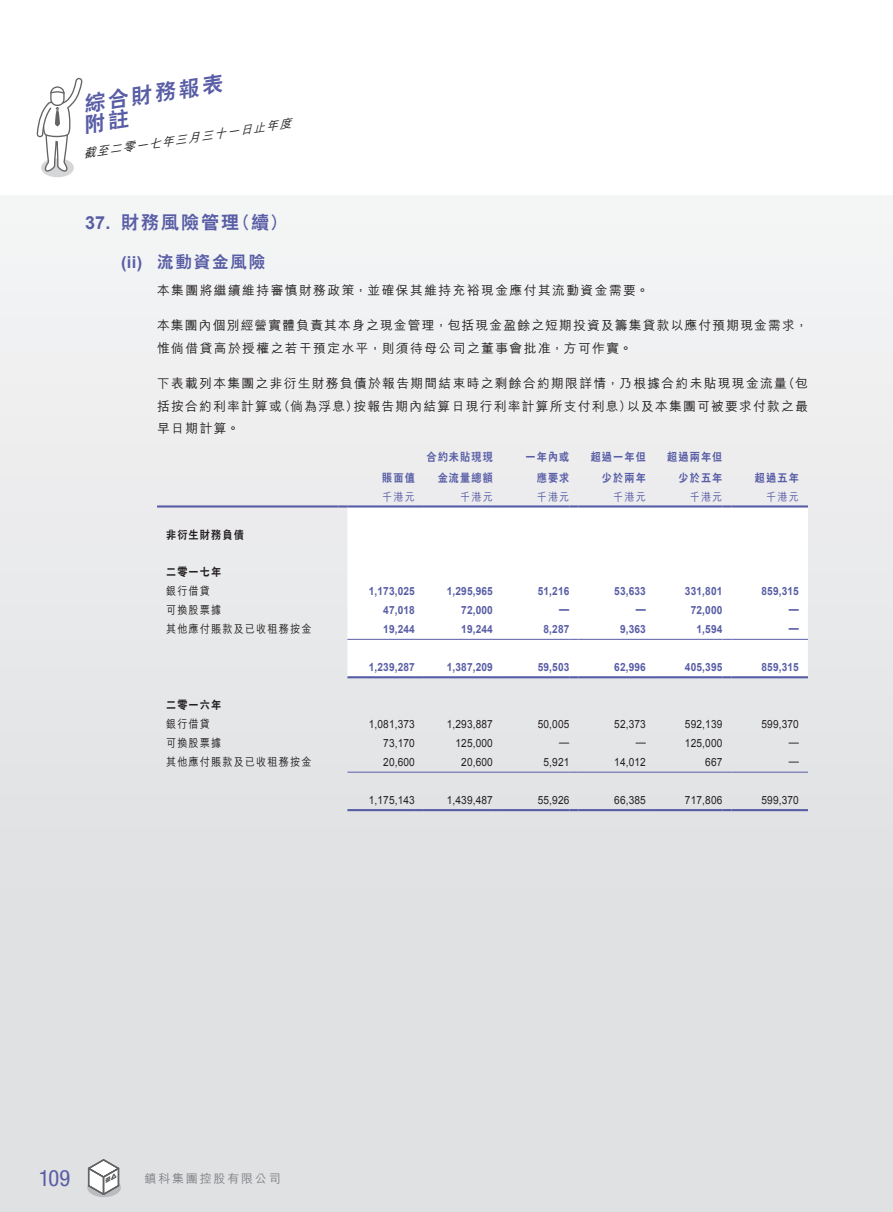
<style>
.page{position:relative;width:893px;height:1212px;background:#fff}
.page>*{position:absolute;margin:0;border:0;box-sizing:border-box;transform-origin:0 0}
.t1{font:condensed 22.5px "Helvetica Neue LT Std";color:#585da5}
.t2{font:800 21px/21.5px "C Hei 2 HK";color:#585da5}
._03_H1{font:800 18px "C Hei 2 HK";letter-spacing:.115em;color:#585da5}
._03_H1-2{font:700 18px "Arial";color:#585da5}
._04___H2{font:800 16.5px "C Hei 2 HK";letter-spacing:.115em;color:#585da5}
._04___H2-2{font:700 16.5px "Arial";color:#585da5}
._13_____P4{font:500 12.75px/22.5px "M Hei HK";letter-spacing:.105em;color:#231f20}
.t3{font:italic 500 12px "M Hei HK";color:#231f20}
.t4{font:500 12px "M Hei HK";letter-spacing:.15em;color:#808285}
._02_Note_Text{font:11.25px "Arial";letter-spacing:.015em;color:#231f20;scale:.9 1}
._02_Note_Text-2{font:700 11.25px "Arial";letter-spacing:.015em;color:#585da5;scale:.9 1}
._29_Table_Stub__Note{font:500 11.25px "M Hei HK";letter-spacing:.115em;color:#231f20;scale:.9 1}
._02_Note_Text-3{font:800 11.25px/21px "C Hei 2 HK";letter-spacing:.115em;color:#585da5;text-align:right;scale:.9 1}
._02_Note_Text-4{font:500 11.25px "M Hei HK";letter-spacing:.115em;color:#585da5;scale:.9 1}
._29_Table_Stub__Note-2{font:800 11.25px "C Hei 2 HK";letter-spacing:.115em;color:#231f20;scale:.9 1}
</style>
<div class="page">
<div style="left:0;top:196px;width:893px;height:1016px;background:linear-gradient(to right,#e7e8e9,#e6e7e9)"></div>
<svg style="left:86px;top:1159px;width:37px;height:38px"></svg>
<svg style="left:37px;top:78px;width:45px;height:99px"></svg>
<svg style="left:347px;top:507px;width:461px;height:169px"></svg>
<hr style="left:157px;top:505px;width:181px;height:2px;background:#585da5">
<svg style="left:338px;top:505px;width:9px;height:2px"></svg>
<hr style="left:347px;top:505px;width:68px;height:2px;background:#585da5">
<svg style="left:415px;top:505px;width:9px;height:2px"></svg>
<hr style="left:424px;top:505px;width:69px;height:2px;background:#585da5">
<svg style="left:493px;top:505px;width:9px;height:2px"></svg>
<hr style="left:502px;top:505px;width:67px;height:2px;background:#585da5">
<svg style="left:569px;top:505px;width:9px;height:2px"></svg>
<hr style="left:578px;top:505px;width:68px;height:2px;background:#585da5">
<svg style="left:646px;top:505px;width:9px;height:2px"></svg>
<hr style="left:655px;top:505px;width:67px;height:2px;background:#585da5">
<svg style="left:722px;top:505px;width:9px;height:2px"></svg>
<hr style="left:731px;top:505px;width:68px;height:2px;background:#585da5">
<svg style="left:799px;top:505px;width:9px;height:2px"></svg>
<hr style="left:347px;top:676px;width:68px;height:2px;background:#585da5">
<svg style="left:415px;top:676px;width:9px;height:2px"></svg>
<hr style="left:424px;top:676px;width:69px;height:2px;background:#585da5">
<svg style="left:493px;top:676px;width:9px;height:2px"></svg>
<hr style="left:502px;top:676px;width:67px;height:2px;background:#585da5">
<svg style="left:569px;top:676px;width:9px;height:2px"></svg>
<hr style="left:578px;top:676px;width:68px;height:2px;background:#585da5">
<svg style="left:646px;top:676px;width:9px;height:2px"></svg>
<hr style="left:655px;top:676px;width:67px;height:2px;background:#585da5">
<svg style="left:722px;top:676px;width:9px;height:2px"></svg>
<hr style="left:731px;top:676px;width:68px;height:2px;background:#585da5">
<svg style="left:799px;top:676px;width:9px;height:2px"></svg>
<hr style="left:347px;top:809px;width:68px;height:2px;background:#585da5">
<svg style="left:415px;top:809px;width:9px;height:2px"></svg>
<hr style="left:424px;top:809px;width:69px;height:2px;background:#585da5">
<svg style="left:493px;top:809px;width:9px;height:2px"></svg>
<hr style="left:502px;top:809px;width:67px;height:2px;background:#585da5">
<svg style="left:569px;top:809px;width:9px;height:2px"></svg>
<hr style="left:578px;top:809px;width:68px;height:2px;background:#585da5">
<svg style="left:646px;top:809px;width:9px;height:2px"></svg>
<hr style="left:655px;top:809px;width:67px;height:2px;background:#585da5">
<svg style="left:722px;top:809px;width:9px;height:2px"></svg>
<hr style="left:731px;top:809px;width:68px;height:2px;background:#585da5">
<svg style="left:799px;top:809px;width:9px;height:2px"></svg>
<hr style="left:347px;top:639px;width:68px;height:1px;background:#585da5">
<hr style="left:424px;top:639px;width:69px;height:1px;background:#585da5">
<hr style="left:502px;top:639px;width:67px;height:1px;background:#585da5">
<hr style="left:578px;top:639px;width:68px;height:1px;background:#585da5">
<hr style="left:655px;top:639px;width:67px;height:1px;background:#585da5">
<hr style="left:731px;top:639px;width:68px;height:1px;background:#585da5">
<hr style="left:347px;top:772px;width:68px;height:1px;background:#585da5">
<hr style="left:424px;top:772px;width:69px;height:1px;background:#585da5">
<hr style="left:502px;top:772px;width:67px;height:1px;background:#585da5">
<hr style="left:578px;top:772px;width:68px;height:1px;background:#585da5">
<hr style="left:655px;top:772px;width:67px;height:1px;background:#585da5">
<hr style="left:731px;top:772px;width:68px;height:1px;background:#585da5">
<h2 class="t2" style="left:79px;top:93px;width:144px;rotate:-8deg">綜合財務報表附註</h2>
<p class="t3" style="left:82px;top:144px;width:211px;rotate:-8deg">截至二零一七年三月三十一日止年度</p>
<p class="_03_H1-2" style="left:85px;top:210px;width:27px">37.</p>
<p class="_03_H1" style="left:121px;top:210px;width:120px">財務風險管理</p>
<p class="_03_H1" style="left:233px;top:210px;width:56px">（續(</p>
<p class="_04___H2-2" style="left:121px;top:252px;width:23px">(ii)</p>
<p class="_04___H2" style="left:157px;top:251px;width:110px">流動資金風險</p>
<p class="_13_____P4" style="left:157px;top:278px;width:493px">本集團將繼續維持審慎財務政策，並確保其維持充裕現金應付其流動資金需要。</p>
<p class="_13_____P4" style="left:157px;top:313px;width:652px">本集團內個別經營實體負責其本身之現金管理，包括現金盈餘之短期投資及籌集貸款以應付預期現金需求，惟倘借貸高於授權之若干預定水平，則須待母公司之董事會批准，方可作實。</p>
<p class="_13_____P4" style="left:782px;top:371px;width:27px">（包</p>
<p class="_13_____P4" style="left:627px;top:371px;width:183px;text-indent:-470px">下表載列本集團之非衍生財務負債於報告期間結束時之剩餘合約期限詳情，乃根據合約未貼現現金流量<br>以及本集團可被要求付款之最</p>
<p class="_13_____P4" style="left:157px;top:394px;width:126px">括按合約利率計算或早日期計算。</p>
<p class="_13_____P4" style="left:353px;top:394px;width:280px">按報告期內結算日現行利率計算所支付利息）</p>
<p class="_13_____P4" style="left:277px;top:394px;width:82px">（倘為浮息）</p>
<p class="_02_Note_Text-3" style="left:382px;top:467px;width:38px">賬面值</p>
<p class="_02_Note_Text-3" style="left:426px;top:446px;width:75px">合約未貼現現金流量總額</p>
<p class="_02_Note_Text-3" style="left:525px;top:446px;width:50px">一年內或應要求</p>
<p class="_02_Note_Text-3" style="left:591px;top:446px;width:63px">超過一年但少於兩年</p>
<p class="_02_Note_Text-3" style="left:667px;top:446px;width:63px">超過兩年但</p>
<p class="_02_Note_Text-3" style="left:678px;top:467px;width:50px">少於五年</p>
<p class="_02_Note_Text-3" style="left:755px;top:467px;width:50px">超過五年</p>
<p class="_02_Note_Text-4" style="left:382px;top:488px;width:38px">千港元</p>
<p class="_02_Note_Text-4" style="left:460px;top:488px;width:38px">千港元</p>
<p class="_02_Note_Text-4" style="left:537px;top:488px;width:38px">千港元</p>
<p class="_02_Note_Text-4" style="left:613px;top:488px;width:38px">千港元</p>
<p class="_02_Note_Text-4" style="left:690px;top:488px;width:38px">千港元</p>
<p class="_02_Note_Text-4" style="left:766px;top:488px;width:38px">千港元</p>
<p class="_29_Table_Stub__Note-2" style="left:166px;top:527px;width:88px">非衍生財務負債</p>
<p class="_29_Table_Stub__Note-2" style="left:166px;top:565px;width:63px">二零一七年</p>
<p class="_29_Table_Stub__Note" style="left:166px;top:583px;width:50px">銀行借貸</p>
<p class="_02_Note_Text-2" style="left:369px;top:584px;width:53px">1,173,025</p>
<p class="_02_Note_Text-2" style="left:447px;top:584px;width:53px">1,295,965</p>
<p class="_02_Note_Text-2" style="left:538px;top:584px;width:37px">51,216</p>
<p class="_02_Note_Text-2" style="left:614px;top:584px;width:37px">53,633</p>
<p class="_02_Note_Text-2" style="left:685px;top:584px;width:43px">331,801</p>
<p class="_02_Note_Text-2" style="left:761px;top:584px;width:43px">859,315</p>
<p class="_29_Table_Stub__Note" style="left:166px;top:602px;width:63px">可換股票據</p>
<p class="_02_Note_Text-2" style="left:383px;top:603px;width:37px">47,018</p>
<p class="_02_Note_Text-2" style="left:461px;top:603px;width:37px">72,000</p>
<p class="_02_Note_Text-2" style="left:559px;top:602px;width:13px">—</p>
<p class="_02_Note_Text-2" style="left:636px;top:602px;width:13px">—</p>
<p class="_02_Note_Text-2" style="left:691px;top:603px;width:37px">72,000</p>
<p class="_02_Note_Text-2" style="left:789px;top:602px;width:13px">—</p>
<p class="_29_Table_Stub__Note" style="left:166px;top:621px;width:163px">其他應付賬款及已收租務按金</p>
<p class="_02_Note_Text-2" style="left:383px;top:622px;width:37px">19,244</p>
<p class="_02_Note_Text-2" style="left:461px;top:622px;width:37px">19,244</p>
<p class="_02_Note_Text-2" style="left:543px;top:622px;width:30px">8,287</p>
<p class="_02_Note_Text-2" style="left:620px;top:622px;width:30px">9,363</p>
<p class="_02_Note_Text-2" style="left:696px;top:622px;width:30px">1,594</p>
<p class="_02_Note_Text-2" style="left:789px;top:621px;width:13px">—</p>
<p class="_02_Note_Text-2" style="left:369px;top:660px;width:53px">1,239,287</p>
<p class="_02_Note_Text-2" style="left:447px;top:660px;width:53px">1,387,209</p>
<p class="_02_Note_Text-2" style="left:538px;top:660px;width:37px">59,503</p>
<p class="_02_Note_Text-2" style="left:614px;top:660px;width:37px">62,996</p>
<p class="_02_Note_Text-2" style="left:685px;top:660px;width:43px">405,395</p>
<p class="_02_Note_Text-2" style="left:761px;top:660px;width:43px">859,315</p>
<p class="_29_Table_Stub__Note-2" style="left:166px;top:698px;width:63px">二零一六年</p>
<p class="_29_Table_Stub__Note" style="left:166px;top:716px;width:50px">銀行借貸</p>
<p class="_02_Note_Text" style="left:369px;top:717px;width:53px">1,081,373</p>
<p class="_02_Note_Text" style="left:447px;top:717px;width:53px">1,293,887</p>
<p class="_02_Note_Text" style="left:538px;top:717px;width:37px">50,005</p>
<p class="_02_Note_Text" style="left:614px;top:717px;width:37px">52,373</p>
<p class="_02_Note_Text" style="left:685px;top:717px;width:43px">592,139</p>
<p class="_02_Note_Text" style="left:761px;top:717px;width:43px">599,370</p>
<p class="_29_Table_Stub__Note" style="left:166px;top:735px;width:63px">可換股票據</p>
<p class="_02_Note_Text" style="left:383px;top:736px;width:37px">73,170</p>
<p class="_02_Note_Text" style="left:455px;top:736px;width:43px">125,000</p>
<p class="_02_Note_Text" style="left:559px;top:735px;width:13px">—</p>
<p class="_02_Note_Text" style="left:636px;top:735px;width:13px">—</p>
<p class="_02_Note_Text" style="left:685px;top:736px;width:43px">125,000</p>
<p class="_02_Note_Text" style="left:789px;top:735px;width:13px">—</p>
<p class="_29_Table_Stub__Note" style="left:166px;top:754px;width:163px">其他應付賬款及已收租務按金</p>
<p class="_02_Note_Text" style="left:383px;top:755px;width:37px">20,600</p>
<p class="_02_Note_Text" style="left:461px;top:755px;width:37px">20,600</p>
<p class="_02_Note_Text" style="left:543px;top:755px;width:30px">5,921</p>
<p class="_02_Note_Text" style="left:614px;top:755px;width:37px">14,012</p>
<p class="_02_Note_Text" style="left:705px;top:755px;width:21px">667</p>
<p class="_02_Note_Text" style="left:789px;top:754px;width:13px">—</p>
<p class="_02_Note_Text" style="left:369px;top:793px;width:53px">1,175,143</p>
<p class="_02_Note_Text" style="left:447px;top:793px;width:53px">1,439,487</p>
<p class="_02_Note_Text" style="left:538px;top:793px;width:37px">55,926</p>
<p class="_02_Note_Text" style="left:614px;top:793px;width:37px">66,385</p>
<p class="_02_Note_Text" style="left:685px;top:793px;width:43px">717,806</p>
<p class="_02_Note_Text" style="left:761px;top:793px;width:43px">599,370</p>
<h1 class="t1" style="left:39px;top:1164px;width:33px">109</h1>
<p class="t4" style="left:145px;top:1169px;width:138px">鎮科集團控股有限公司</p>
</div>
